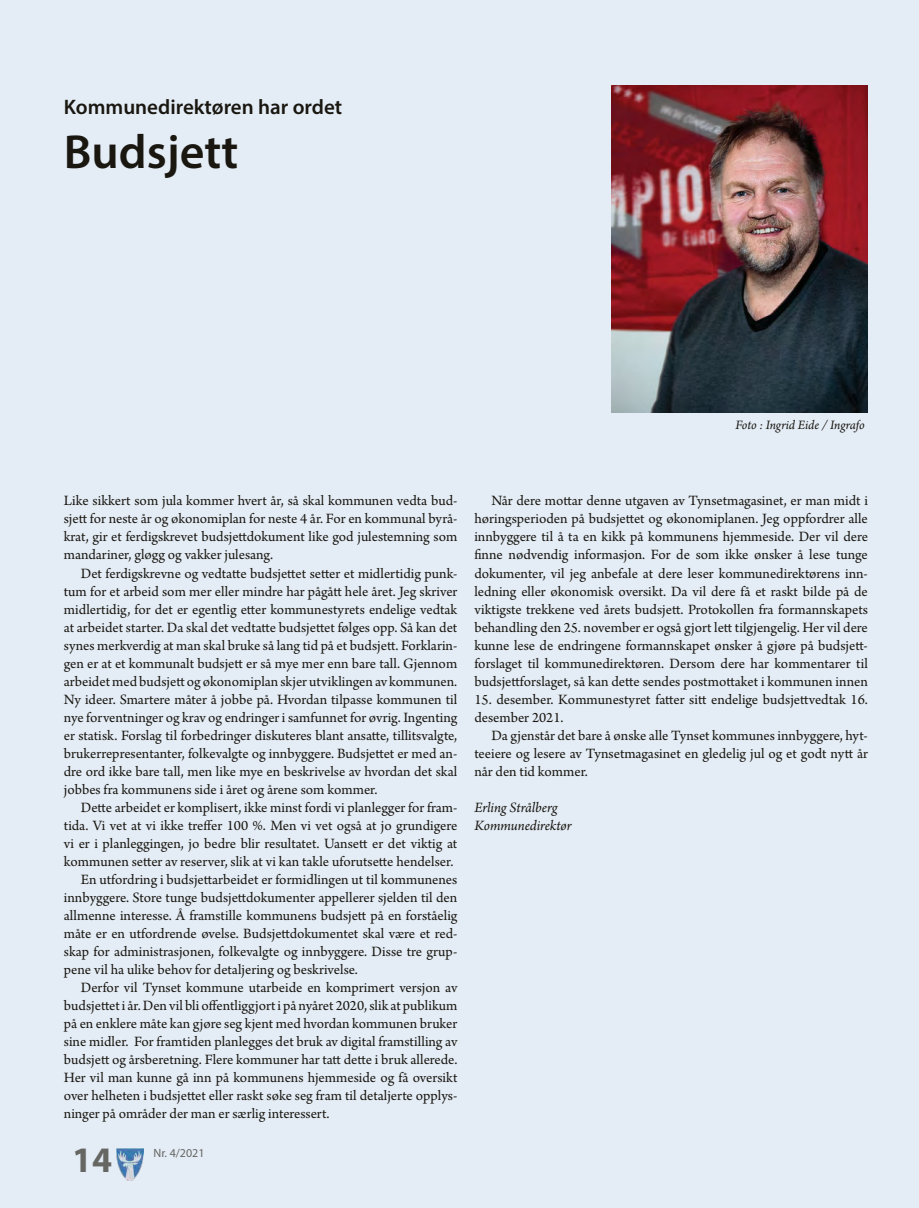
<style>
.page{position:relative;width:919px;height:1208px;background:#fff}
.page>*{position:absolute;margin:0;border:0;box-sizing:border-box;transform-origin:0 0}
.Hovedtittel{font:600 48px "Myriad Pro";color:#1a1711}
.t1{font:700 36px "Myriad Pro";color:#666663}
.Mellomtittel{font:600 21px "Myriad Pro";color:#1a1711}
.Avsnitt_med_førsteli{font:15px/18px "Arno Pro";color:#1a1711;text-align:justify}
.t2{font:italic 15px "Arno Pro";letter-spacing:-.005em;color:#1a1711}
.Bildetekst{font:italic 13.5px "Arno Pro";letter-spacing:-.005em;color:#1a1711}
.t3{font:12px "Myriad Pro";color:#666663}
</style>
<div class="page">
<div style="left:0;top:0;width:918px;height:1208px;background:#e4edf6"></div>
<img style="left:117px;top:1148px;width:27px;height:32px">
<img style="left:611px;top:85px;width:256px;height:328px">
<p class="Mellomtittel" style="left:64px;top:94px;width:280px">Kommunedirektøren har ordet</p>
<p class="Hovedtittel" style="left:64px;top:121px;width:176px">Budsjett</p>
<p class="Bildetekst" style="left:735px;top:417px;width:131px">Foto : Ingrid Eide / Ingrafo</p>
<p class="Avsnitt_med_førsteli" style="left:64px;top:493px;width:395px">Like sikkert som jula kommer hvert år, så skal kommunen vedta bud&shy;sjett for neste år og økonomiplan for neste 4 år. For en kommunal byrå&shy;krat, gir et ferdigskrevet budsjettdokument like god julestemning som mandariner, gløgg og vakker julesang.</p>
<p class="Avsnitt_med_førsteli" style="left:64px;top:565px;width:395px;text-indent:17px">Det ferdigskrevne og vedtatte budsjettet setter et midlertidig punk&shy;tum for et arbeid som mer eller mindre har pågått hele året. Jeg skriver midlertidig, for det er egentlig etter kommunestyrets endelige vedtak at arbeidet starter. Da skal det vedtatte budsjettet følges opp. Så kan det synes merkverdig at man skal bruke så lang tid på et budsjett. Forklarin&shy;gen er at et kommunalt budsjett er så mye mer enn bare tall. Gjennom arbeidet med budsjett og økonomiplan skjer utviklingen av kommunen.<br>Ny ideer. Smartere måter å jobbe på. Hvordan tilpasse kommunen til nye forventninger og krav og endringer i samfunnet for øvrig. Ingenting er statisk. Forslag til forbedringer diskuteres blant ansatte, tillitsvalgte, brukerrepresentanter, folkevalgte og innbyggere. Budsjettet er med an&shy;dre ord ikke bare tall, men like mye en beskrivelse av hvordan det skal jobbes fra kommunens side i året og årene som kommer.</p>
<p class="Avsnitt_med_førsteli" style="left:64px;top:799px;width:395px;text-indent:17px">Dette arbeidet er komplisert, ikke minst fordi vi planlegger for fram&shy;tida. Vi vet at vi ikke treffer 100 %. Men vi vet også at jo grundigere vi er i planleggingen, jo bedre blir resultatet. Uansett er det viktig at kommunen setter av reserver, slik at vi kan takle uforutsette hendelser.</p>
<p class="Avsnitt_med_førsteli" style="left:64px;top:871px;width:395px;text-indent:17px">En utfordring i budsjettarbeidet er formidlingen ut til kommunenes innbyggere. Store tunge budsjettdokumenter appellerer sjelden til den allmenne interesse. Å framstille kommunens budsjett på en forståelig måte er en utfordrende øvelse. Budsjettdokumentet skal være et red&shy;skap for administrasjonen, folkevalgte og innbyggere. Disse tre grup&shy;pene vil ha ulike behov for detaljering og beskrivelse.</p>
<p class="Avsnitt_med_førsteli" style="left:64px;top:979px;width:395px;text-indent:17px">Derfor vil Tynset kommune utarbeide en komprimert versjon av budsjettet i år. Den vil bli offentliggjort i på nyåret 2020, slik at publikum på en enklere måte kan gjøre seg kjent med hvordan kommunen bruker sine midler. For framtiden planlegges det bruk av digital framstilling av budsjett og årsberetning. Flere kommuner har tatt dette i bruk allerede.<br>Her vil man kunne gå inn på kommunens hjemmeside og få oversikt over helheten i budsjettet eller raskt søke seg fram til detaljerte opplys&shy;ninger på områder der man er særlig interessert.</p>
<p class="t1" style="left:72px;top:1136px;width:41px">14</p>
<p class="t3" style="left:153px;top:1145px;width:53px">Nr. 4/2021</p>
<p class="Avsnitt_med_førsteli" style="left:474px;top:493px;width:395px;text-indent:17px">Når dere mottar denne utgaven av Tynsetmagasinet, er man midt i høringsperioden på budsjettet og økonomiplanen. Jeg oppfordrer alle innbyggere til å ta en kikk på kommunens hjemmeside. Der vil dere finne nødvendig informasjon. For de som ikke ønsker å lese tunge dokumenter, vil jeg anbefale at dere leser kommunedirektørens inn&shy;ledning eller økonomisk oversikt. Da vil dere få et raskt bilde på de viktigste trekkene ved årets budsjett. Protokollen fra formannskapets behandling den 25. november er også gjort lett tilgjengelig. Her vil dere kunne lese de endringene formannskapet ønsker å gjøre på budsjett&shy;forslaget til kommunedirektøren. Dersom dere har kommentarer til budsjettforslaget, så kan dette sendes postmottaket i kommunen innen</p>
<p class="Avsnitt_med_førsteli" style="left:474px;top:691px;width:395px">15. desember. Kommunestyret fatter sitt endelige budsjettvedtak 16. desember 2021.</p>
<p class="Avsnitt_med_førsteli" style="left:474px;top:727px;width:395px;text-indent:17px">Da gjenstår det bare å ønske alle Tynset kommunes innbyggere, hyt&shy;teeiere og lesere av Tynsetmagasinet en gledelig jul og et godt nytt år når den tid kommer.</p>
<p class="t2" style="left:474px;top:798px;width:85px">Erling Strålberg</p>
<p class="t2" style="left:474px;top:816px;width:99px">Kommunedirektør</p>
</div>
